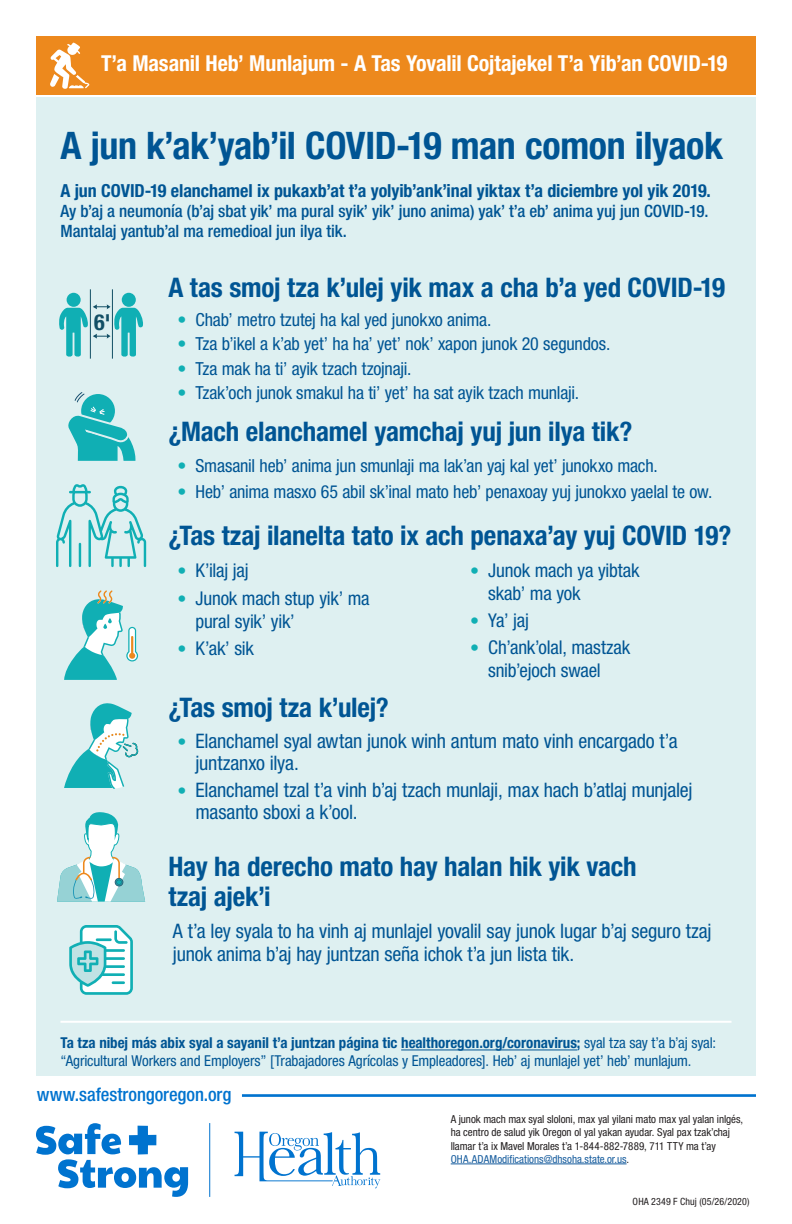
<style>
.page{position:relative;width:792px;height:1224px;background:#fff}
.page>*{position:absolute;margin:0;border:0;box-sizing:border-box;transform-origin:0 0}
.t1{font:700 condensed 38px "Helvetica Neue LT Std";letter-spacing:-.01em;color:#005594}
.t2{font:700 condensed 27px/30px "Helvetica Neue LT Std";letter-spacing:-.005em;color:#005594}
.t3{font:700 condensed 22.1px "Helvetica Neue LT Std";color:#124f65}
.t4{font:700 condensed 22px "Helvetica Neue LT Std";letter-spacing:-.01em;color:#fff}
.body{font:condensed 20px/22px "Helvetica Neue LT Std";letter-spacing:-.01em;color:#005594}
.t5{font:condensed 19px/22.8px "Helvetica Neue LT Std";letter-spacing:-.01em;color:#005594}
.body-2{font:500 condensed 18.6px "Helvetica Neue LT Std";letter-spacing:-.005em;color:#0073cf}
.t6{font:condensed 18px "Helvetica Neue LT Std";letter-spacing:-.01em;color:#005594}
.body-3{font:700 condensed 18px "Helvetica Neue LT Std";letter-spacing:-.005em;color:#005594}
.body-4{font:500 condensed 17px/20px "Helvetica Neue LT Std";letter-spacing:-.005em;color:#005594}
.body-5{font:condensed 15px/17.5px "Helvetica Neue LT Std";letter-spacing:-.01em;color:#005594}
.body-6{font:condensed 11px/13.2px "Helvetica Neue LT Std";letter-spacing:-.005em;color:#231f20}
.body-7{font:condensed 10px "Helvetica Neue LT Std";letter-spacing:.015em;color:#231f20}
.s1{color:#10afb4}
.s2{font-size:18px;color:#10afb4}
.s3{font-weight:700}
.s4{color:#175d9e}
</style>
<div class="page">
<div style="left:36px;top:97px;width:720px;height:979px;background:#def0f1"></div>
<svg style="left:36px;top:1123px;width:152px;height:74px"></svg>
<hr style="left:209px;top:1123px;width:1px;height:74px;background:#0073cf">
<svg style="left:235px;top:1132px;width:145px;height:56px"></svg>
<hr style="left:242px;top:1094px;width:514px;height:3px;background:#0073cf">
<hr style="left:451px;top:1164px;width:176px;height:1px;background:#175d9e">
<hr style="left:401px;top:1050px;width:176px;height:1px;background:#005594">
<hr style="left:60px;top:1021px;width:672px;height:2px;background:#fff">
<div style="left:36px;top:36px;width:720px;height:59px;background:#ed891d"></div>
<svg style="left:50px;top:43px;width:39px;height:46px"></svg>
<div style="left:122px;top:293px;width:14px;height:14px;background:#10afb4;border-radius:50%"></div>
<svg style="left:59px;top:304px;width:84px;height:54px"></svg>
<div style="left:67px;top:293px;width:14px;height:14px;background:#10afb4;border-radius:50%"></div>
<hr style="left:90px;top:289px;width:1px;height:70px;background:#124f65">
<hr style="left:112px;top:289px;width:1px;height:70px;background:#124f65">
<svg style="left:68px;top:392px;width:68px;height:69px"></svg>
<svg style="left:56px;top:484px;width:90px;height:83px"></svg>
<hr style="left:79px;top:543px;width:2px;height:24px;background:#10afb4">
<svg style="left:64px;top:590px;width:74px;height:90px"></svg>
<svg style="left:64px;top:703px;width:74px;height:86px"></svg>
<svg style="left:57px;top:812px;width:88px;height:90px"></svg>
<svg style="left:69px;top:925px;width:64px;height:70px;background:#a6dfe1"></svg>
<p class="t4" style="left:101px;top:50px;width:628px">T’a Masanil Heb’ Munlajum - A Tas Yovalil Cojtajekel T’a Yib’an COVID-19</p>
<p class="t1" style="left:60px;top:123px;width:664px">A jun k’ak’yab’il COVID-19 man comon ilyaok</p>
<p class="body-3" style="left:60px;top:180px;width:652px">A jun COVID-19 elanchamel ix pukaxb’at t’a yolyib’ank’inal yiktax t’a diciembre yol yik 2019.</p>
<p class="body-4" style="left:60px;top:201px;width:650px">Ay b’aj a neumonía (b’aj sbat yik’ ma pural syik’ yik’ juno anima) yak’ t’a eb’ anima yuj jun COVID-19.<br>Mantalaj yantub’al ma remedioal jun ilya tik.</p>
<p class="t2" style="left:168px;top:272px;width:558px">A tas smoj tza k’ulej yik max a cha b’a yed COVID-19</p>
<p class="t6" style="left:177px;top:309px;width:316px"><span class="s1">•</span> Chab’ metro tzutej ha kal yed junokxo anima.</p>
<p class="t6" style="left:177px;top:334px;width:434px"><span class="s1">•</span> Tza b’ikel a k’ab yet’ ha ha’ yet’ nok’ xapon junok 20 segundos.</p>
<p class="t6" style="left:177px;top:358px;width:236px"><span class="s1">•</span> Tza mak ha ti’ ayik tzach tzojnaji.</p>
<p class="t6" style="left:177px;top:383px;width:403px"><span class="s1">•</span> Tzak’och junok smakul ha ti’ yet’ ha sat ayik tzach munlaji.</p>
<p class="t2" style="left:168px;top:416px;width:466px">¿Mach elanchamel yamchaj yuj jun ilya tik?</p>
<p class="t6" style="left:177px;top:455px;width:482px"><span class="s1">•</span> Smasanil heb’ anima jun smunlaji ma lak’an yaj kal yet’ junokxo mach.</p>
<p class="t6" style="left:177px;top:482px;width:536px"><span class="s1">•</span> Heb’ anima masxo 65 abil sk’inal mato heb’ penaxoay yuj junokxo yaelal te ow.</p>
<p class="t2" style="left:168px;top:520px;width:564px">¿Tas tzaj ilanelta tato ix ach penaxa’ay yuj COVID 19?</p>
<p class="t3" style="left:94px;top:309px;width:18px">6'</p>
<p class="t5" style="left:178px;top:559px;width:73px"><span class="s2">•</span> K’ilaj jaj</p>
<p class="t5" style="left:196px;top:586px;width:176px;text-indent:-18px"><span class="s2">•</span> Junok mach stup yik’ ma pural syik’ yik’</p>
<p class="t5" style="left:178px;top:637px;width:78px"><span class="s2">•</span> K’ak’ sik</p>
<p class="t5" style="left:488px;top:559px;width:153px;text-indent:-18px"><span class="s2">•</span> Junok mach ya yibtak skab’ ma yok</p>
<p class="t5" style="left:470px;top:609px;width:60px"><span class="s2">•</span> Ya’ jaj</p>
<p class="t5" style="left:488px;top:636px;width:144px;text-indent:-18px"><span class="s2">•</span> Ch’ank’olal, mastzak snib’ejoch swael</p>
<p class="t2" style="left:168px;top:692px;width:222px">¿Tas smoj tza k’ulej?</p>
<p class="body" style="left:195px;top:730px;width:484px;text-indent:-18px"><span class="s2">•</span> Elanchamel syal awtan junok winh antum mato vinh encargado t’a juntzanxo ilya.</p>
<p class="body" style="left:195px;top:779px;width:499px;text-indent:-18px"><span class="s2">•</span> Elanchamel tzal t’a vinh b’aj tzach munlaji, max hach b’atlaj munjalej masanto sboxi a k’ool.</p>
<p class="t2" style="left:168px;top:851px;width:470px">Hay ha derecho mato hay halan hik yik vach tzaj ajek’i</p>
<p class="body" style="left:173px;top:919px;width:540px;line-height:23px">A t’a ley syala to ha vinh aj munlajel yovalil say junok lugar b’aj seguro tzaj junok anima b’aj hay juntzan seña ichok t’a jun lista tik.</p>
<p class="body-5" style="left:60px;top:1034px;width:657px"><span class="s3">Ta tza nibej más abix syal a sayanil t’a juntzan página tic healthoregon.org/coronavirus;</span> syal tza say t’a b’aj syal: “Agricultural Workers and Employers” [Trabajadores Agrícolas y Empleadores]. Heb’ aj munlajel yet’ heb’ munlajum.</p>
<p class="body-2" style="left:37px;top:1083px;width:196px">www.safestrongoregon.org</p>
<p class="body-6" style="left:451px;top:1113px;width:294px">A junok mach max syal sloloni, max yal yilani mato max yal yalan inlgés, ha centro de salud yik Oregon ol yal yakan ayudar. Syal pax tzak’chaj llamar t’a ix Mavel Morales t’a 1-844-882-7889, 711 TTY ma t’ay <span class="s4">OHA.ADAModifications@dhsoha.state.or.us</span>.</p>
<p class="body-7" style="left:633px;top:1196px;width:118px">OHA 2349 F Chuj (05/26/2020)</p>
</div>
